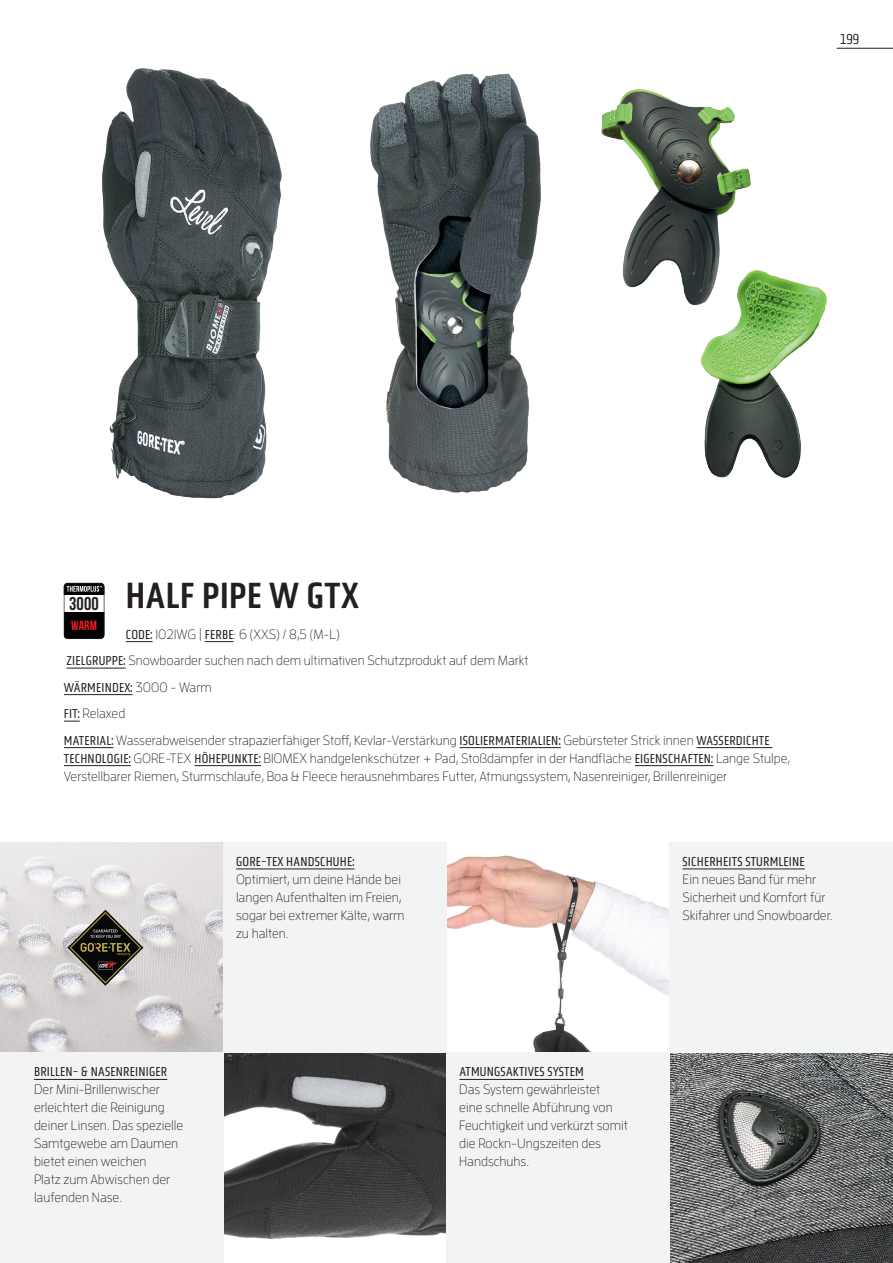
<style>
.page{position:relative;width:893px;height:1263px;background:#fff}
.page>*{position:absolute;margin:0;border:0;box-sizing:border-box;transform-origin:0 0}
.t1{font:37.5px "Obvia Condensed";letter-spacing:.015em;color:#231f20}
.t2{font:700 18.45px "Bebas Neue";color:#231f20}
.pages{font:300 15px "Obvia Condensed";color:#231f20}
.glove_tech{font:300 13.5px/18px "Enzo OT";color:#231f20}
.glove_description{font:300 13.5px/18px "Enzo OT";color:#231f20}
.glove_description-2{font:13.5px "Obvia Condensed";letter-spacing:.015em;color:#231f20}
.t3{font:700 13.2px "Bebas Neue";color:#ee1d23}
.s1{font-family:"Obvia Condensed";font-weight:400}
.s2{font-family:"Enzo OT";font-weight:300}
</style>
<div class="page">
<img style="left:102px;top:47px;width:739px;height:452px">
<svg style="left:64px;top:583px;width:40px;height:56px"></svg>
<img style="left:446px;top:842px;width:224px;height:210px">
<img style="left:0;top:842px;width:223px;height:210px">
<img style="left:670px;top:1052px;width:223px;height:211px">
<img style="left:223px;top:1052px;width:223px;height:211px">
<hr style="left:837px;top:48px;width:56px;height:1px;background:#231f20">
<div style="left:0;top:1052px;width:223px;height:211px;background:#f2f3f4"></div>
<hr style="left:34px;top:1079px;width:133px;height:1px;background:#231f20">
<div style="left:446px;top:1052px;width:224px;height:211px;background:#f2f3f4"></div>
<hr style="left:459px;top:1079px;width:125px;height:1px;background:#231f20">
<div style="left:223px;top:842px;width:223px;height:210px;background:#f2f3f4"></div>
<hr style="left:236px;top:868px;width:118px;height:1px;background:#231f20">
<div style="left:670px;top:842px;width:223px;height:210px;background:#f2f3f4"></div>
<hr style="left:683px;top:868px;width:122px;height:1px;background:#231f20">
<svg style="left:126px;top:641px;width:27px;height:1px"></svg>
<svg style="left:205px;top:641px;width:29px;height:1px"></svg>
<hr style="left:67px;top:668px;width:59px;height:1px;background:#231f20">
<hr style="left:64px;top:694px;width:69px;height:1px;background:#231f20">
<svg style="left:64px;top:721px;width:16px;height:1px"></svg>
<hr style="left:64px;top:747px;width:49px;height:1px;background:#231f20">
<hr style="left:460px;top:747px;width:101px;height:1px;background:#231f20">
<hr style="left:696px;top:747px;width:76px;height:1px;background:#231f20">
<hr style="left:64px;top:765px;width:67px;height:1px;background:#231f20">
<hr style="left:194px;top:765px;width:67px;height:1px;background:#231f20">
<hr style="left:635px;top:765px;width:78px;height:1px;background:#231f20">
<p class="pages" style="left:840px;top:30px;width:21px">199</p>
<p class="t1" style="left:126px;top:573px;width:235px">HALF PIPE W GTX</p>
<p class="glove_description" style="left:126px;top:624px;width:216px"><span class="s1">CODE:</span> 1021WG | <span class="s1">FERBE</span>: 6 (XXS) / 8,5 (M-L)</p>
<p class="glove_description" style="left:67px;top:651px;width:464px"><span class="s1">ZIELGRUPPE:</span> Snowboarder suchen nach dem ultimativen Schutzprodukt auf dem Markt</p>
<p class="glove_description-2" style="left:64px;top:679px;width:149px">WÄRMEINDEX: <span class="s2">3000 - Warm</span></p>
<p class="glove_description" style="left:64px;top:704px;width:63px"><span class="s1">FIT:</span> Relaxed</p>
<p class="glove_description" style="left:64px;top:731px;width:728px"><span class="s1">MATERIAL:</span> Wasserabweisender strapazierfähiger Stoff, Kevlar-Verstärkung <span class="s1">ISOLIERMATERIALIEN:</span> Gebürsteter Strick innen <span class="s1">WASSERDICHTE<br>TECHNOLOGIE:</span> GORE-TEX <span class="s1">HÖHEPUNKTE:</span> BIOMEX handgelenkschützer + Pad, Stoßdämpfer in der Handfläche <span class="s1">EIGENSCHAFTEN:</span> Lange Stulpe,<br>Verstellbarer Riemen, Sturmschlaufe, Boa &amp; Fleece herausnehmbares Futter, Atmungssystem, Nasenreiniger, Brillenreiniger</p>
<p class="t2" style="left:69px;top:594px;width:31px">3000</p>
<p class="t3" style="left:71px;top:618px;width:27px">WARM</p>
<p class="glove_tech" style="left:236px;top:852px;width:170px"><span class="s1">GORE-TEX HANDSCHUHE:<br></span>Optimiert, um deine Hände bei langen Aufenthalten im Freien, sogar bei extremer Kälte, warm zu halten.</p>
<p class="glove_tech" style="left:682px;top:852px;width:152px"><span class="s1">SICHERHEITS STURMLEINE<br></span>Ein neues Band für mehr<br>Sicherheit und Komfort für<br>Skifahrer und Snowboarder.</p>
<p class="glove_tech" style="left:34px;top:1062px;width:151px"><span class="s1">BRILLEN- &amp; NASENREINIGER<br></span>Der Mini-Brillenwischer erleichtert die Reinigung deiner Linsen. Das spezielle<br>Samtgewebe am Daumen bietet einen weichen<br>Platz zum Abwischen der laufenden Nase.</p>
<p class="glove_tech" style="left:459px;top:1062px;width:170px"><span class="s1">ATMUNGSAKTIVES SYSTEM<br></span>Das System gewährleistet<br>eine schnelle Abführung von<br>Feuchtigkeit und verkürzt somit die Rockn-Ungszeiten des<br>Handschuhs.</p>
</div>
